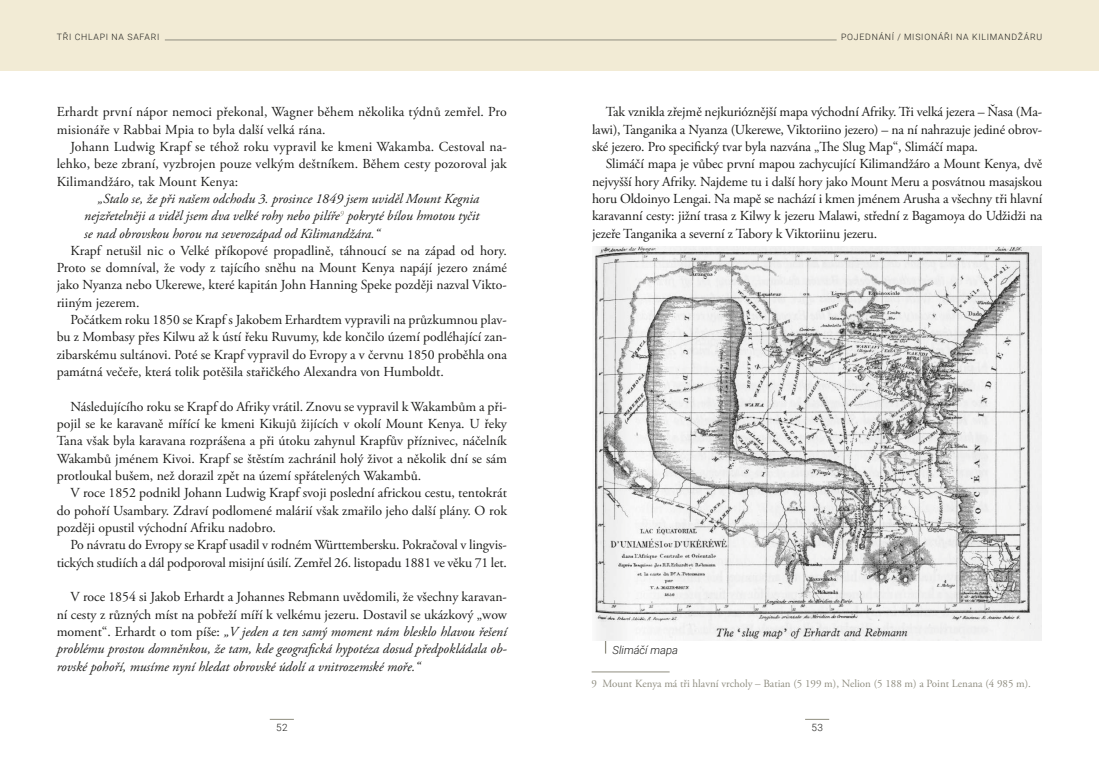
<style>
.page{position:relative;width:1099px;height:759px;background:#fff}
.page>*{position:absolute;margin:0;border:0;box-sizing:border-box;transform-origin:0 0}
.text{font:13.75px/17.2px "Adobe Garamond Pro";color:#1d1d1b;text-align:justify}
.text-2{font:italic 13.75px/17.2px "Adobe Garamond Pro";color:#1d1d1b;text-align:justify}
.pojednani_-_text_ods{font:italic 13.75px/17.4px "Adobe Garamond Pro";color:#1d1d1b;text-align:justify}
.popis_fotky{font:italic 300 11.25px "Roboto";color:#1d1d1b}
.poznamky{font:10.88px "Adobe Garamond Pro";color:#8f8d80}
.t1{font:300 10px "Roboto";color:#1d1d1b}
.t2{font:300 8.75px "Roboto";letter-spacing:.085em;color:#1d1d1b}
.s1{font-style:normal}
</style>
<div class="page">
<div style="left:0;top:0;width:1098px;height:71px;background:#f2ebd5"></div>
<svg style="left:270px;top:718px;width:24px;height:1px"></svg>
<svg style="left:805px;top:718px;width:24px;height:1px"></svg>
<hr style="left:605px;top:623px;width:1px;height:30px;background:#8f8d80">
<img style="left:594px;top:247px;width:447px;height:392px">
<hr style="left:591px;top:671px;width:78px;height:1px;background:#8f8d80">
<hr style="left:165px;top:40px;width:671px;height:1px;background:#8f8d80">
<p class="t2" style="left:57px;top:31px;width:104px">TŘI CHLAPI NA SAFARI</p>
<p class="text" style="left:57px;top:104px;width:451px">Erhardt první nápor nemoci překonal, Wagner během několika týdnů zemřel. Pro misionáře v Rabbai Mpia to byla další velká rána.</p>
<p class="text" style="left:57px;top:138px;width:452px;text-indent:14px">Johann Ludwig Krapf se téhož roku vypravil ke kmeni Wakamba. Cestoval na&shy;lehko, beze zbraní, vyzbrojen pouze velkým deštníkem. Během cesty pozoroval jak Kilimandžáro, tak Mount Kenya:</p>
<p class="pojednani_-_text_ods" style="left:84px;top:190px;width:397px;text-indent:14px">„Stalo se, že při našem odchodu 3. prosince 1849 jsem uviděl Mount Kegnia nejzřetelněji a viděl jsem dva velké rohy nebo pilíře<sup>9</sup> pokryté bílou hmotou tyčit se nad obrovskou horou na severozápad od Kilimandžára.“</p>
<p class="text" style="left:57px;top:242px;width:452px;text-indent:14px">Krapf netušil nic o Velké příkopové propadlině, táhnoucí se na západ od hory.<br>Proto se domníval, že vody z tajícího sněhu na Mount Kenya napájí jezero známé jako Nyanza nebo Ukerewe, které kapitán John Hanning Speke později nazval Vikto&shy;riiným jezerem.</p>
<p class="text" style="left:57px;top:311px;width:452px;text-indent:14px">Počátkem roku 1850 se Krapf s Jakobem Erhardtem vypravili na průzkumnou plav&shy;bu z Mombasy přes Kilwu až k ústí řeku Ruvumy, kde končilo území podléhající zan&shy;zibarskému sultánovi. Poté se Krapf vypravil do Evropy a v červnu 1850 proběhla ona památná večeře, která tolik potěšila stařičkého Alexandra von Humboldt.</p>
<p class="text" style="left:57px;top:398px;width:452px;text-indent:14px">Následujícího roku se Krapf do Afriky vrátil. Znovu se vypravil k Wakambům a při&shy;pojil se ke karavaně mířící ke kmeni Kikujů žijících v okolí Mount Kenya. U řeky Tana však byla karavana rozprášena a při útoku zahynul Krapfův příznivec, náčelník Wakambů jménem Kivoi. Krapf se štěstím zachránil holý život a několik dní se sám protloukal bušem, než dorazil zpět na území spřátelených Wakambů.</p>
<p class="text" style="left:57px;top:484px;width:452px;text-indent:14px">V roce 1852 podnikl Johann Ludwig Krapf svoji poslední africkou cestu, tentokrát do pohoří Usambary. Zdraví podlomené malárií však zmařilo jeho další plány. O rok později opustil východní Afriku nadobro.</p>
<p class="text" style="left:57px;top:536px;width:452px;text-align:right">Po návratu do Evropy se Krapf usadil v rodném Württembersku. Pokračoval v lingvis&shy;tických studiích a dál podporoval misijní úsilí. Zemřel 26. listopadu 1881 ve věku 71 let.</p>
<p class="text-2" style="left:57px;top:588px;width:452px;text-indent:14px"><span class="s1">V roce 1854 si Jakob Erhardt a Johannes Rebmann uvědomili, že všechny karavan&shy;ní cesty z různých míst na pobřeží míří k velkému jezeru. Dostavil se ukázkový „wow moment“. Erhardt o tom píše:</span> „V jeden a ten samý moment nám blesklo hlavou řešení problému prostou domněnkou, že tam, kde geografická hypotéza dosud předpokládala ob&shy;rovské pohoří, musíme nyní hledat obrovské údolí a vnitrozemské moře.“</p>
<p class="t2" style="left:841px;top:31px;width:91px">POJEDNÁNÍ / MISIONÁ</p>
<p class="t2" style="left:944px;top:31px;width:99px">ŘI NA KILIMANDŽÁRU</p>
<p class="text" style="left:592px;top:104px;width:452px;text-indent:14px">Tak vznikla zřejmě nejkurióznější mapa východní Afriky. Tři velká jezera – Ňasa (Ma&shy;lawi), Tanganika a Nyanza (Ukerewe, Viktoriino jezero) – na ní nahrazuje jediné obrov&shy;ské jezero. Pro specifický tvar byla nazvána „The Slug Map“, Slimáčí mapa.</p>
<p class="text" style="left:592px;top:156px;width:452px;text-indent:14px">Slimáčí mapa je vůbec první mapou zachycující Kilimandžáro a Mount Kenya, dvě nejvyšší hory Afriky. Najdeme tu i další hory jako Mount Meru a posvátnou masajskou horu Oldoinyo Lengai. Na mapě se nachází i kmen jménem Arusha a všechny tři hlavní karavanní cesty: jižní trasa z Kilwy k jezeru Malawi, střední z Bagamoya do Udžidži na jezeře Tanganika a severní z Tabory k Viktoriinu jezeru.</p>
<p class="popis_fotky" style="left:612px;top:641px;width:67px">Slimáčí mapa</p>
<p class="poznamky" style="left:591px;top:677px;width:441px">9 Mount Kenya má tři hlavní vrcholy – Batian (5 199 m), Nelion (5 188 m) a Point Lenana (4 985 m).</p>
<p class="t1" style="left:276px;top:719px;width:13px">52</p>
<p class="t1" style="left:811px;top:719px;width:13px">53</p>
</div>
